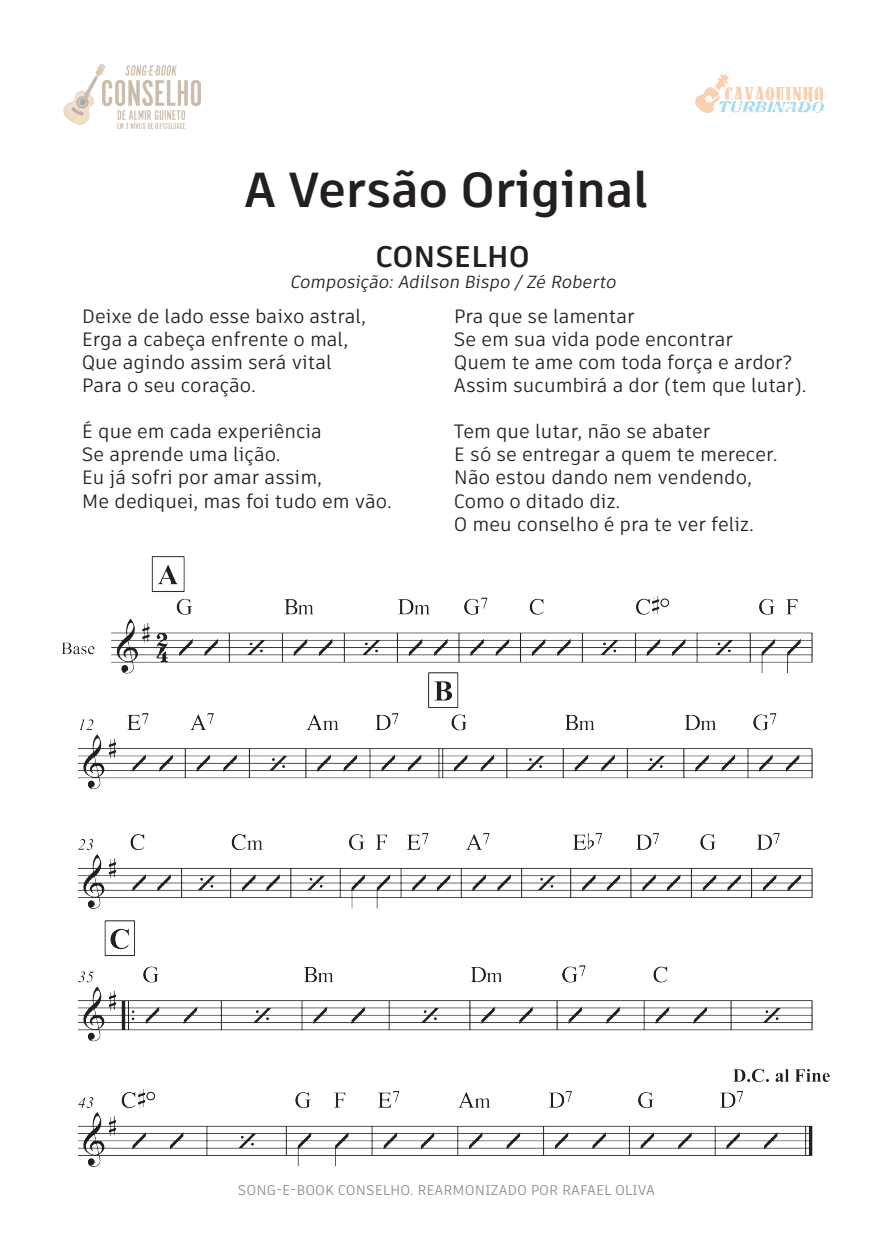
<style>
.page{position:relative;width:893px;height:1241px;background:#fff}
.page>*{position:absolute;margin:0;border:0;box-sizing:border-box;transform-origin:0 0}
.t1{font:700 49px "Artifakt Element";color:#231f20}
.t2{font:700 29.75px "Artifakt Element";color:#231f20}
.t3{font:19.25px/23.1px "Artifakt Element";color:#231f20}
.t4{font:italic 17.5px "Artifakt Element";color:#231f20}
.t5{font:14px "Artifakt Element";color:#8a8c8f}
</style>
<div class="page">
<img style="left:696px;top:75px;width:128px;height:38px">
<img style="left:63px;top:64px;width:42px;height:60px">
<img style="left:103px;top:66px;width:97px;height:63px">
<img style="left:62px;top:556px;width:768px;height:610px">
<h1 class="t1" style="left:245px;top:155px;width:405px">A Versão Original</h1>
<h2 class="t2" style="left:375px;top:236px;width:156px">CONSELHO</h2>
<p class="t4" style="left:290px;top:270px;width:331px">Composição:Adilson Bispo /Zé Roberto</p>
<p class="t3" style="left:82px;top:304px;width:286px">Deixe de lado esse baixo astral,<br>Erga a cabeça enfrente o mal,<br>Que agindo assim será vital<br>Para o seu coração.</p>
<p class="t3" style="left:82px;top:420px;width:312px">É que em cada experiência<br>Se aprende uma lição.<br>Eu já sofri por amar assim,<br>Me dediquei, mas foi tudo em vão.</p>
<p class="t3" style="left:454px;top:304px;width:354px">Pra que se lamentar<br>Se em sua vida pode encontrar<br>Quem te ame com toda força e ardor?<br>Assim sucumbirá a dor (tem que lutar).</p>
<p class="t3" style="left:454px;top:420px;width:325px">Tem que lutar, não se abater<br>E só se entregar a quem te merecer.<br>Não estou dando nem vendendo,<br>Como o ditado diz.<br>O meu conselho é pra te ver feliz.</p>
<p class="t5" style="left:238px;top:1180px;width:419px">SONG-E-BOOK CONSELHO. REARMONIZADO POR RAFAEL OLIVA</p>
</div>
